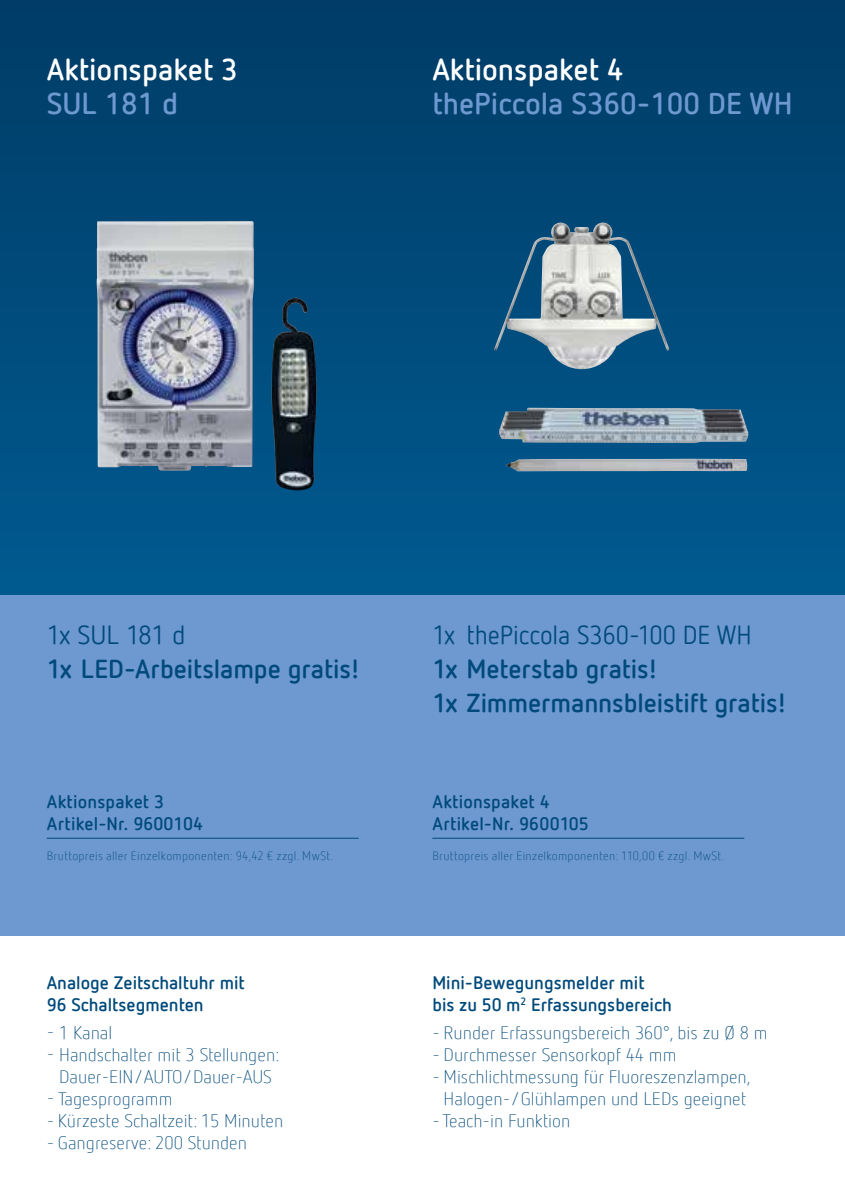
<style>
.page{position:relative;width:845px;height:1191px;background:#fff}
.page>*{position:absolute;margin:0;border:0;box-sizing:border-box;transform-origin:0 0}
.t1{font:700 30px "Netto Offc Pro";color:#6d98d0}
.t2{font:700 30px "Netto Offc Pro";color:#fff}
.t3{font:700 26px/34px "Netto Offc Pro";letter-spacing:-.005em;color:#004a7b}
.t4{font:26px "Netto Offc Pro";letter-spacing:-.005em;color:#004a7b;scale:.96 1}
.t5{font:26px "Netto Offc Pro";letter-spacing:-.005em;color:#004a7b}
.t6{font:300 18px/22px "Netto Offc Pro";color:#004a7b;text-align:center}
.t7{font:700 18px/22px "Netto Offc Pro";color:#004a7b}
.t8{font:300 12px "Netto Offc Pro";letter-spacing:.025em;color:#004a7b}
</style>
<div class="page">
<div style="left:0;top:0;width:845px;height:595px;background:linear-gradient(to bottom,#003c66,#005a90)"></div>
<div style="left:0;top:595px;width:845px;height:340px;background:#6d98d0"></div>
<img style="left:499px;top:408px;width:249px;height:35px">
<img style="left:506px;top:459px;width:241px;height:12px">
<img style="left:494px;top:222px;width:175px;height:147px">
<img style="left:97px;top:221px;width:157px;height:250px">
<img style="left:271px;top:298px;width:45px;height:192px">
<hr style="left:432px;top:838px;width:312px;height:1px;background:#004a7b">
<hr style="left:47px;top:838px;width:312px;height:1px;background:#004a7b">
<h1 class="t2" style="left:47px;top:49px;width:192px">Aktionspaket 3</h1>
<h1 class="t1" style="left:47px;top:83px;width:133px">SUL 181 d</h1>
<h1 class="t2" style="left:432px;top:49px;width:192px">Aktionspaket 4</h1>
<h1 class="t1" style="left:432px;top:83px;width:362px">thePiccola S360-100 DE WH</h1>
<h2 class="t5" style="left:47px;top:618px;width:140px">1x SUL 181 d</h2>
<h2 class="t3" style="left:47px;top:651px;width:315px">1x LED-Arbeitslampe gratis!</h2>
<p class="t7" style="left:47px;top:790px;width:158px">Aktionspaket 3<br>Artikel-Nr. 9600104</p>
<p class="t8" style="left:47px;top:848px;width:288px">Bruttopreis aller Einzelkomponenten: 94,42 € zzgl. MwSt.</p>
<p class="t7" style="left:47px;top:971px;width:199px">Analoge Zeitschaltuhr mit<br>96 Schaltsegmenten</p>
<p class="t6" style="left:47px;top:1021px;width:67px">- 1 Kanal</p>
<p class="t6" style="left:47px;top:1043px;width:234px">- Handschalter mit 3 Stellungen:<br>Dauer-EIN/AUTO/Dauer-AUS</p>
<p class="t6" style="left:47px;top:1087px;width:127px">- Tagesprogramm</p>
<p class="t6" style="left:47px;top:1109px;width:238px">- Kürzeste Schaltzeit: 15 Minuten</p>
<p class="t6" style="left:47px;top:1131px;width:202px">- Gangreserve: 200 Stunden</p>
<h2 class="t4" style="left:432px;top:618px;width:334px">1x thePiccola S360-100 DE WH</h2>
<h2 class="t3" style="left:432px;top:650px;width:356px">1x Meterstab gratis!<br>1x Zimmermannsbleistift gratis!</h2>
<p class="t7" style="left:432px;top:790px;width:158px">Aktionspaket 4<br>Artikel-Nr. 9600105</p>
<p class="t8" style="left:432px;top:848px;width:293px">Bruttopreis aller Einzelkomponenten: 110,00 € zzgl. MwSt.</p>
<p class="t7" style="left:432px;top:971px;width:241px">Mini-Bewegungsmelder mit<br>bis zu 50 m<sup>2</sup> Erfassungsbereich</p>
<p class="t6" style="left:432px;top:1021px;width:337px">- Runder Erfassungsbereich 360°, bis zu Ø 8 m</p>
<p class="t6" style="left:432px;top:1043px;width:246px">- Durchmesser Sensorkopf 44 mm</p>
<p class="t6" style="left:432px;top:1065px;width:320px">- Mischlichtmessung für Fluoreszenzlampen,<br>Halogen-/Glühlampen und LEDs geeignet</p>
<p class="t6" style="left:432px;top:1109px;width:139px">- Teach-in Funktion</p>
</div>
